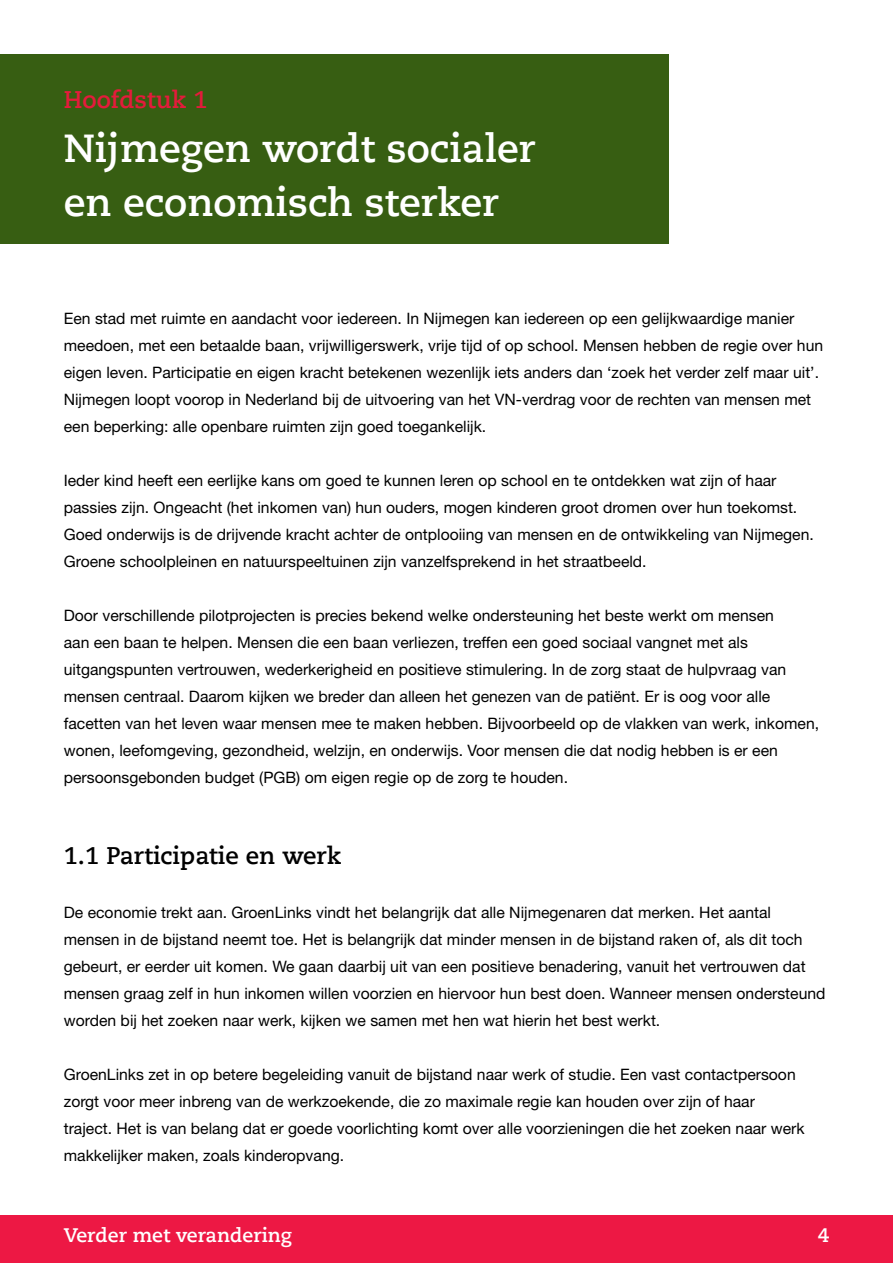
<style>
.page{position:relative;width:893px;height:1263px;background:#fff}
.page>*{position:absolute;margin:0;border:0;box-sizing:border-box;transform-origin:0 0}
.t1{font:700 39px/54px "Caecilia LT Std";color:#fff}
.t2{font:700 24px "Caecilia LT Std";color:#000}
.t3{font:700 24px "Caecilia LT Std";color:#e41b3b}
.t4{font:700 19.5px "Caecilia LT Std";color:#fff}
.t5{font:15.75px/27px "Helvetica Neue LT Std";color:#000}
</style>
<div class="page">
<div style="left:0;top:1215px;width:893px;height:48px;background:#ed1844"></div>
<div style="left:0;top:54px;width:668px;height:189px;background:#375e12"></div>
<h2 class="t3" style="left:64px;top:85px;width:146px">Hoofdstuk 1</h2>
<h1 class="t1" style="left:64px;top:122px;width:473px">Nijmegen wordt socialer en economisch sterker</h1>
<p class="t5" style="left:64px;top:305px;width:761px">Een stad met ruimte en aandacht voor iedereen. In Nijmegen kan iedereen op een gelijkwaardige manier meedoen, met een betaalde baan, vrijwilligerswerk, vrije tijd of op school. Mensen hebben de regie over hun eigen leven. Participatie en eigen kracht betekenen wezenlijk iets anders dan ‘zoek het verder zelf maar uit’.<br>Nijmegen loopt voorop in Nederland bij de uitvoering van het VN-verdrag voor de rechten van mensen met een beperking: alle openbare ruimten zijn goed toegankelijk.</p>
<p class="t5" style="left:64px;top:467px;width:752px">Ieder kind heeft een eerlijke kans om goed te kunnen leren op school en te ontdekken wat zijn of haar passies zijn. Ongeacht (het inkomen van) hun ouders, mogen kinderen groot dromen over hun toekomst.<br>Goed onderwijs is de drijvende kracht achter de ontplooiing van mensen en de ontwikkeling van Nijmegen.<br>Groene schoolpleinen en natuurspeeltuinen zijn vanzelfsprekend in het straatbeeld.</p>
<p class="t5" style="left:64px;top:602px;width:757px">Door verschillende pilotprojecten is precies bekend welke ondersteuning het beste werkt om mensen<br>aan een baan te helpen. Mensen die een baan verliezen, treffen een goed sociaal vangnet met als uitgangspunten vertrouwen, wederkerigheid en positieve stimulering. In de zorg staat de hulpvraag van mensen centraal. Daarom kijken we breder dan alleen het genezen van de patiënt. Er is oog voor alle facetten van het leven waar mensen mee te maken hebben. Bijvoorbeeld op de vlakken van werk, inkomen, wonen, leefomgeving, gezondheid, welzijn, en onderwijs. Voor mensen die dat nodig hebben is er een persoonsgebonden budget (PGB) om eigen regie op de zorg te houden.</p>
<h2 class="t2" style="left:64px;top:841px;width:279px">1.1 Participatie en werk</h2>
<p class="t5" style="left:64px;top:899px;width:763px">De economie trekt aan. GroenLinks vindt het belangrijk dat alle Nijmegenaren dat merken. Het aantal mensen in de bijstand neemt toe. Het is belangrijk dat minder mensen in de bijstand raken of, als dit toch gebeurt, er eerder uit komen. We gaan daarbij uit van een positieve benadering, vanuit het vertrouwen dat mensen graag zelf in hun inkomen willen voorzien en hiervoor hun best doen. Wanneer mensen ondersteund worden bij het zoeken naar werk, kijken we samen met hen wat hierin het best werkt.</p>
<p class="t5" style="left:64px;top:1061px;width:742px">GroenLinks zet in op betere begeleiding vanuit de bijstand naar werk of studie. Een vast contactpersoon zorgt voor meer inbreng van de werkzoekende, die zo maximale regie kan houden over zijn of haar traject. Het is van belang dat er goede voorlichting komt over alle voorzieningen die het zoeken naar werk makkelijker maken, zoals kinderopvang.</p>
<p class="t4" style="left:64px;top:1224px;width:230px">Verder met verandering</p>
<p class="t4" style="left:818px;top:1224px;width:13px">4</p>
</div>
